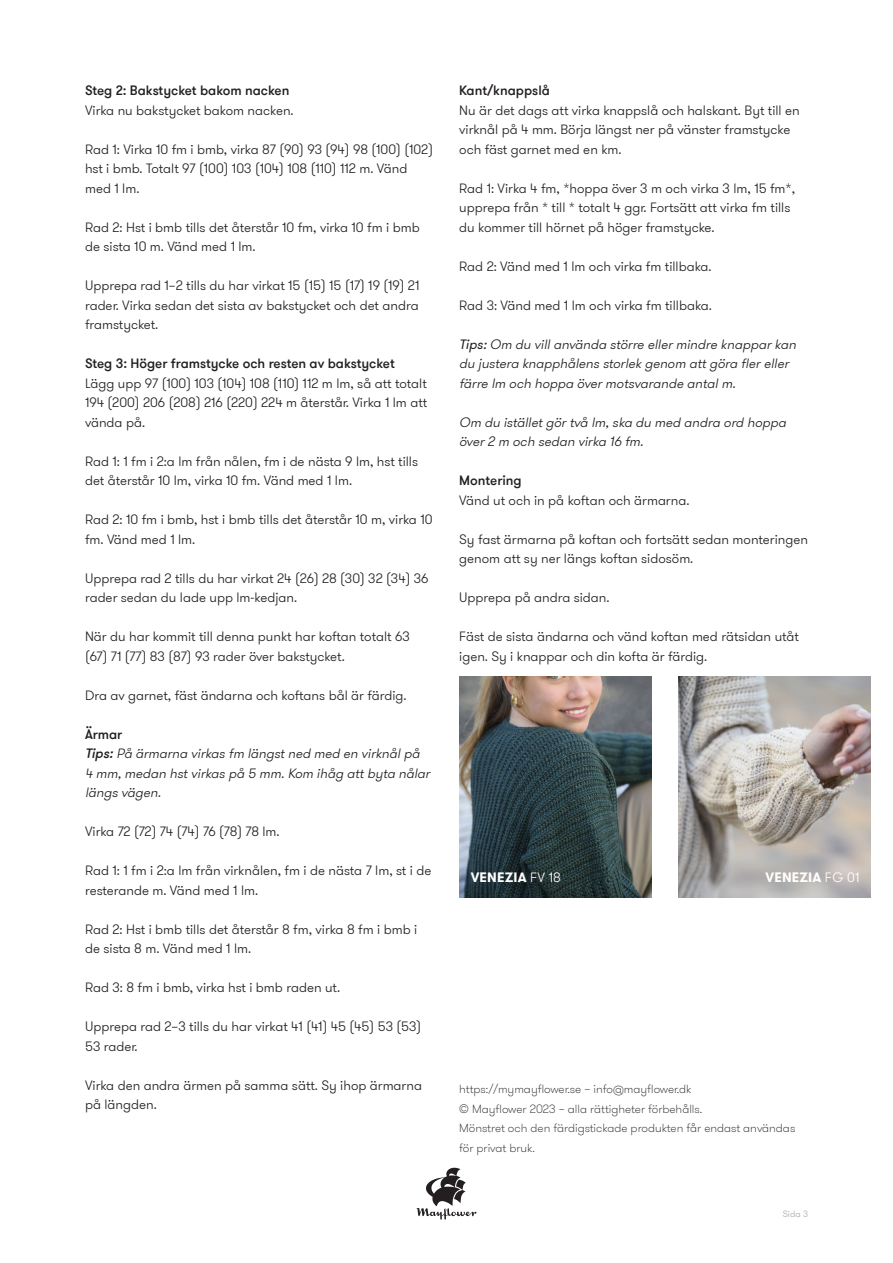
<style>
.page{position:relative;width:893px;height:1263px;background:#fff}
.page>*{position:absolute;margin:0;border:0;box-sizing:border-box;transform-origin:0 0}
.t1{font:300 13.5px/19.5px "GT Walsheim Pro";color:#231f20}
.t2{font:italic 300 13.5px/19.5px "GT Walsheim Pro";color:#231f20}
.t3{font:500 13.5px "GT Walsheim Pro";color:#231f20}
.t4{font:700 13.5px "GT Walsheim Pro";letter-spacing:.015em;color:#fff}
.t5{font:100 12px/19.5px "GT Walsheim Pro";color:#231f20}
.t6{font:300 9px "GT Walsheim Pro";color:#a8a9ad}
.s1{font-weight:500}
.s2{font-weight:400}
.s3{font-weight:300}
</style>
<div class="page">
<svg style="left:417px;top:1168px;width:59px;height:51px"></svg>
<img style="left:679px;top:676px;width:192px;height:221px">
<img style="left:459px;top:676px;width:192px;height:221px">
<p class="t3" style="left:85px;top:82px;width:206px">Steg 2: Bakstycket bakom nacken</p>
<p class="t1" style="left:85px;top:101px;width:210px">Virka nu bakstycket bakom nacken.</p>
<p class="t1" style="left:85px;top:140px;width:349px">Rad 1: Virka 10 fm i bmb, virka 87 (90) 93 (94) 98 (100) (102) hst i bmb. Totalt 97 (100) 103 (104) 108 (110) 112 m. Vänd med 1 lm.</p>
<p class="t1" style="left:85px;top:218px;width:336px">Rad 2: Hst i bmb tills det återstår 10 fm, virka 10 fm i bmb de sista 10 m. Vänd med 1 lm.</p>
<p class="t1" style="left:85px;top:276px;width:336px;text-align:justify">Upprepa rad 1–2 tills du har virkat 15 (15) 15 (17) 19 (19) 21 rader. Virka sedan det sista av bakstycket och det andra framstycket.</p>
<p class="t3" style="left:85px;top:355px;width:311px">Steg 3: Höger framstycke och resten av bakstycket</p>
<p class="t1" style="left:85px;top:374px;width:344px;text-align:justify">Lägg upp 97 (100) 103 (104) 108 (110) 112 m lm, så att totalt 194 (200) 206 (208) 216 (220) 224 m återstår. Virka 1 lm att vända på.</p>
<p class="t1" style="left:85px;top:452px;width:335px">Rad 1: 1 fm i 2:a lm från nålen, fm i de nästa 9 lm, hst tills det återstår 10 lm, virka 10 fm. Vänd med 1 lm.</p>
<p class="t1" style="left:85px;top:510px;width:349px">Rad 2: 10 fm i bmb, hst i bmb tills det återstår 10 m, virka 10 fm. Vänd med 1 lm.</p>
<p class="t1" style="left:85px;top:569px;width:345px">Upprepa rad 2 tills du har virkat 24 (26) 28 (30) 32 (34) 36 rader sedan du lade upp lm-kedjan.</p>
<p class="t1" style="left:85px;top:627px;width:326px">När du har kommit till denna punkt har koftan totalt 63 (67) 71 (77) 83 (87) 93 rader över bakstycket.</p>
<p class="t1" style="left:85px;top:686px;width:323px">Dra av garnet, fäst ändarna och koftans bål är färdig.</p>
<p class="t3" style="left:85px;top:725px;width:39px">Ärmar</p>
<p class="t2" style="left:85px;top:744px;width:350px"><span class="s1">Tips:</span>På ärmarna virkas fm längstned med en virknålpå<br>4 mm,medan hstvirkas på 5 mm.Kom ihåg attbyta nålar längs vägen.</p>
<p class="t1" style="left:85px;top:822px;width:196px">Virka 72 (72) 74 (74) 76 (78) 78 lm.</p>
<p class="t1" style="left:85px;top:861px;width:348px">Rad 1: 1 fm i 2:a lm från virknålen, fm i de nästa 7 lm, st i de resterande m. Vänd med 1 lm.</p>
<p class="t1" style="left:85px;top:920px;width:334px">Rad 2: Hst i bmb tills det återstår 8 fm, virka 8 fm i bmb i de sista 8 m. Vänd med 1 lm.</p>
<p class="t1" style="left:85px;top:978px;width:257px">Rad 3: 8 fm i bmb, virka hst i bmb raden ut.</p>
<p class="t1" style="left:85px;top:1017px;width:338px">Upprepa rad 2–3 tills du har virkat 41 (41) 45 (45) 53 (53)<br>53 rader.</p>
<p class="t1" style="left:85px;top:1076px;width:338px">Virka den andra ärmen på samma sätt. Sy ihop ärmarna på längden.</p>
<p class="t3" style="left:459px;top:82px;width:92px">Kant/knappslå</p>
<p class="t1" style="left:459px;top:101px;width:342px">Nu är det dags att virka knappslå och halskant. Byt till en virknål på 4 mm. Börja längst ner på vänster framstycke och fäst garnet med en km.</p>
<p class="t1" style="left:459px;top:179px;width:337px">Rad 1: Virka 4 fm, *hoppa över 3 m och virka 3 lm, 15 fm*, upprepa från * till * totalt 4 ggr. Fortsätt att virka fm tills du kommer till hörnet på höger framstycke.</p>
<p class="t1" style="left:459px;top:257px;width:254px">Rad 2: Vänd med 1 lm och virka fm tillbaka.</p>
<p class="t1" style="left:459px;top:296px;width:254px">Rad 3: Vänd med 1 lm och virka fm tillbaka.</p>
<p class="t2" style="left:459px;top:335px;width:341px"><span class="s2">Tips:</span>Om du villanvända större ellermindre knapparkan du justera knapphålens storlek genom attgöra flereller färre lm och hoppa övermotsvarande antalm.</p>
<p class="t2" style="left:459px;top:413px;width:331px">Om du iställetgörtvå lm,ska du med andra ord hoppa över2 m och sedan virka 16 fm.</p>
<p class="t3" style="left:459px;top:472px;width:64px">Montering</p>
<p class="t1" style="left:459px;top:491px;width:232px">Vänd ut och in på koftan och ärmarna.</p>
<p class="t1" style="left:459px;top:530px;width:350px">Sy fast ärmarna på koftan och fortsätt sedan monteringen genom att sy ner längs koftan sidosöm.</p>
<p class="t1" style="left:459px;top:588px;width:152px">Upprepa på andra sidan.</p>
<p class="t1" style="left:459px;top:627px;width:341px">Fäst de sista ändarna och vänd koftan med rätsidan utåt igen. Sy i knappar och din kofta är färdig.</p>
<p class="t4" style="left:471px;top:868px;width:92px">VENEZIA <span class="s3">FV 18</span></p>
<p class="t4" style="left:765px;top:868px;width:96px">VENEZIA <span class="s3">FG 01</span></p>
<p class="t5" style="left:459px;top:1080px;width:234px">https://mymayflower.se – info@mayflower.dk</p>
<p class="t5" style="left:459px;top:1099px;width:245px">© Mayflower 2023 – alla rättigheter förbehålls.</p>
<p class="t5" style="left:459px;top:1119px;width:338px">Mönstret och den färdigstickade produkten får endast användas för privat bruk.</p>
<p class="t6" style="left:783px;top:1208px;width:27px">Sida 3</p>
</div>
